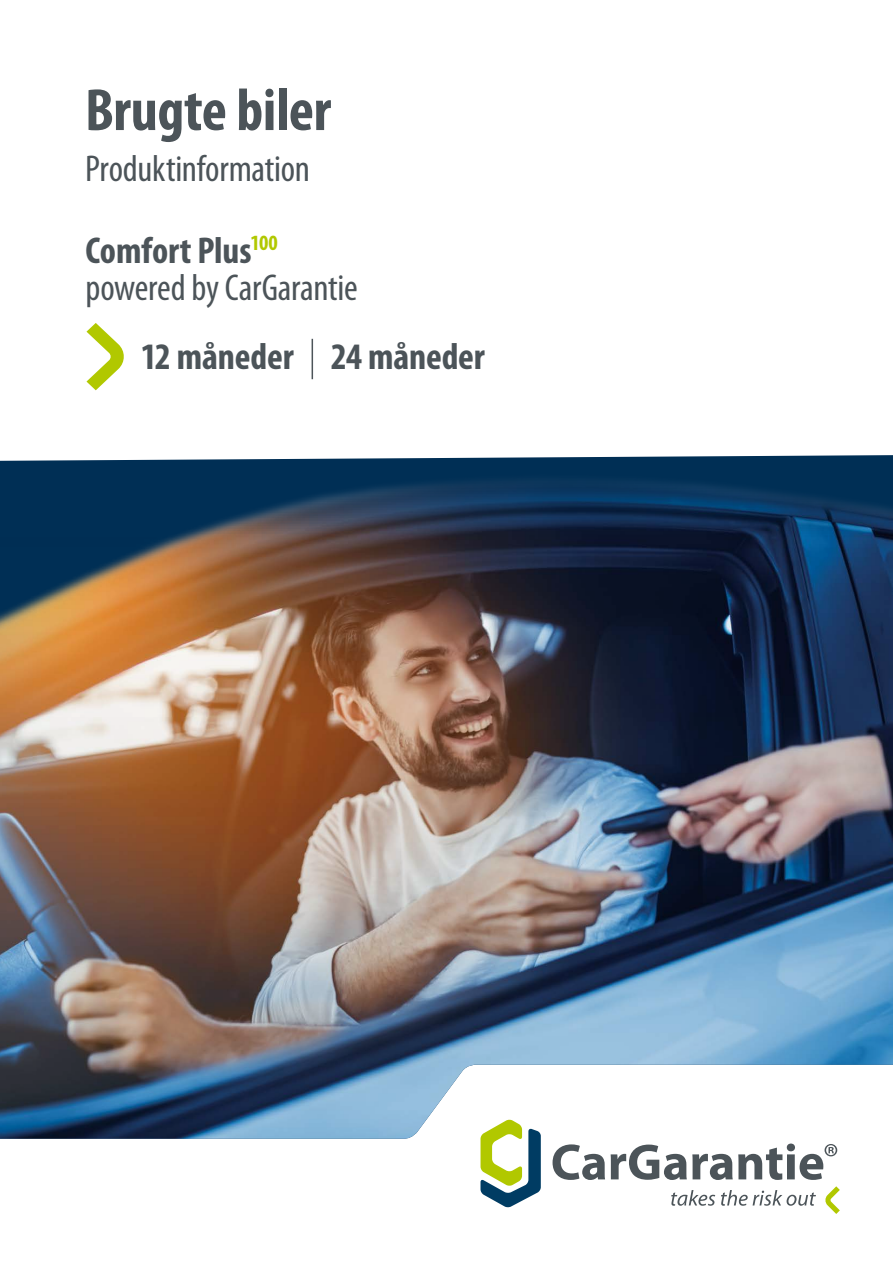
<style>
.page{position:relative;width:893px;height:1263px;background:#fff}
.page>*{position:absolute;margin:0;border:0;box-sizing:border-box;transform-origin:0 0}
.t1{font:700 condensed 60px "Myriad Pro";letter-spacing:-.005em;color:#4c5459}
.t2{font:condensed 37.5px/81.3px "Myriad Pro";letter-spacing:-.01em;color:#4c5459}
.t3{font:700 condensed 37.5px "Myriad Pro";letter-spacing:-.005em;color:#4c5459}
.s1{font-weight:700}
</style>
<div class="page">
<svg style="left:480px;top:1139px;width:61px;height:68px"></svg>
<svg style="left:553px;top:1144px;width:52px;height:36px"></svg>
<svg style="left:825px;top:1186px;width:15px;height:28px"></svg>
<svg style="left:671px;top:1190px;width:44px;height:16px"></svg>
<svg style="left:721px;top:1190px;width:95px;height:16px"></svg>
<svg style="left:611px;top:1143px;width:226px;height:37px"></svg>
<img style="left:0;top:462px;width:893px;height:677px">
<hr style="left:312px;top:339px;width:1px;height:40px;background:#4c5459">
<svg style="left:86px;top:323px;width:38px;height:67px"></svg>
<h1 class="t1" style="left:85px;top:73px;width:248px">Brugte biler</h1>
<p class="t2" style="left:85px;top:128px;width:226px">Produktinformation<br><span class="s1">Comfort Plus</span><sup>100</sup></p>
<p class="t2" style="left:86px;top:247px;width:274px">powered by CarGarantie</p>
<p class="t3" style="left:141px;top:333px;width:346px">12 måneder 24 måneder</p>
</div>
